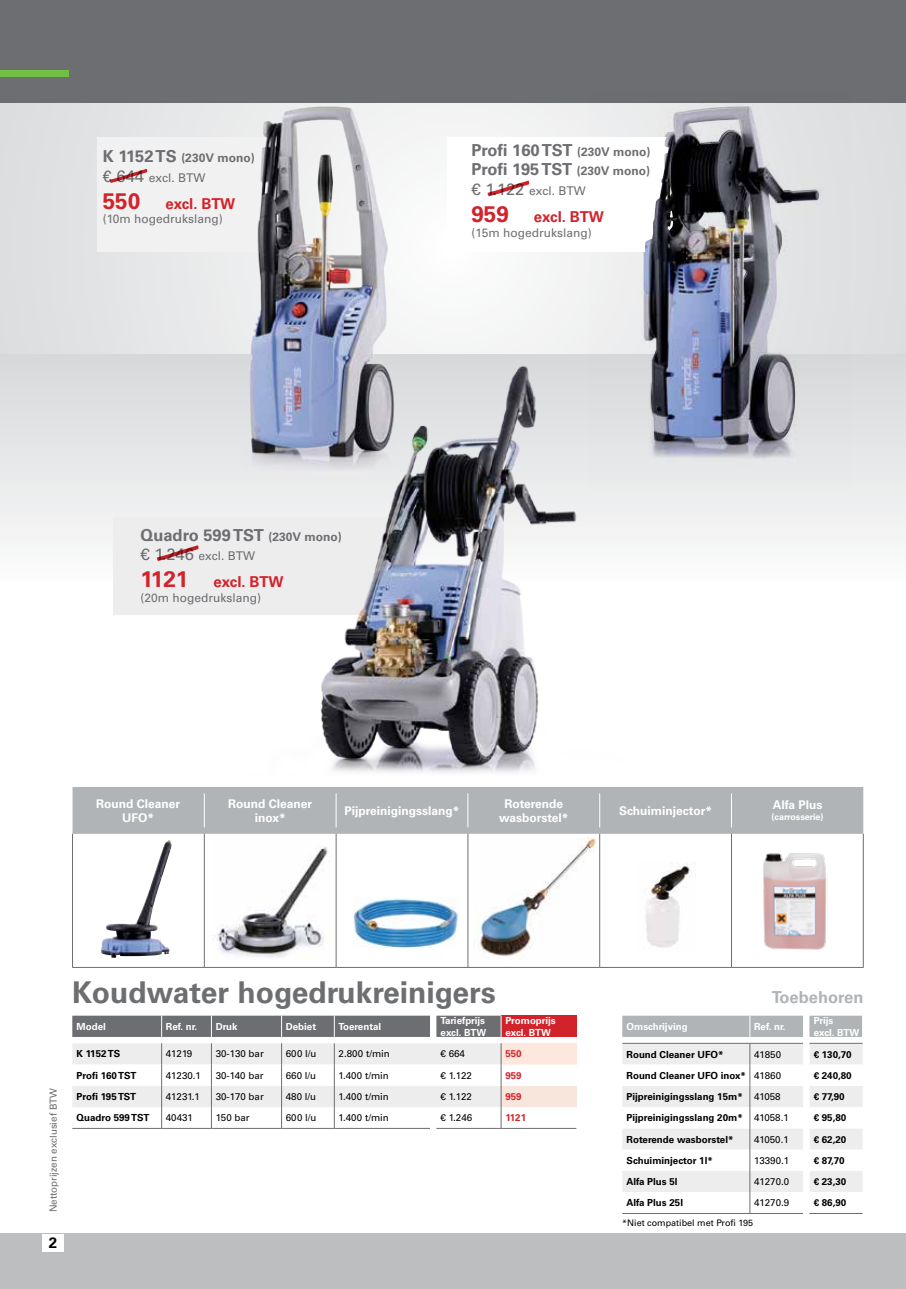
<style>
.page{position:relative;width:906px;height:1289px;background:#fff}
.page>*{position:absolute;margin:0;border:0;box-sizing:border-box;transform-origin:0 0}
.t1{font:700 30px "Univers LT Std";color:#6d6e71}
.t2{font:700 16.5px/19.8px "Univers LT Std";color:#6d6e71}
.t3{font:700 16.5px "Univers LT Std";color:#b1b4b6}
.t4{font:700 15px "Univers LT Std";color:#d2232a}
.t5{font:700 15px "Univers LT Std";color:#000}
.t6{font:700 12px/14.4px "Univers LT Std";color:#fff;text-align:center}
.t7{font:12px "Univers LT Std";color:#6d6e71}
.t8{font:700 12px/19.8px "Univers LT Std";color:#6d6e71}
.t9{font:700 9.75px "Univers LT Std";color:#000}
.t10{font:9.75px "Univers LT Std";color:#000}
.t11{font:700 9.75px/11.7px "Univers LT Std";color:#fff}
.t12{font:9.75px "Univers LT Std";color:#6d6e71}
.t13{font:700 9.75px "Univers LT Std";color:#d2232a}
.t14{font:9px "Univers LT Std";color:#000}
.t15{font:700 9px "Univers LT Std";color:#fff}
.s1{font-size:16.5px}
.s2{font-weight:400;font-size:16.5px}
.s3{font-weight:400}
.s4{font-size:22.5px}
.s5{font-size:12px}
</style>
<div class="page">
<svg style="left:0;top:102px;width:906px;height:253px"></svg>
<div style="left:0;top:355px;width:906px;height:308px;background:linear-gradient(to bottom,#d8d9da,#fff)"></div>
<div style="left:0;top:1233px;width:906px;height:55px;background:#bcbec0"></div>
<div style="left:43px;top:1233px;width:21px;height:18px;background:#fff"></div>
<div style="left:0;top:0;width:906px;height:102px;background:#6d6e71"></div>
<div style="left:0;top:70px;width:68px;height:7px;background:#72bf44"></div>
<div style="left:73px;top:787px;width:790px;height:46px;background:#b1b4b6"></div>
<hr style="left:204px;top:793px;width:1px;height:34px;background:#fff">
<hr style="left:336px;top:793px;width:1px;height:34px;background:#fff">
<hr style="left:467px;top:793px;width:1px;height:34px;background:#fff">
<hr style="left:599px;top:793px;width:1px;height:34px;background:#fff">
<hr style="left:731px;top:793px;width:1px;height:34px;background:#fff">
<hr style="left:72px;top:967px;width:132px;height:1px;background:#6d6e71">
<hr style="left:204px;top:967px;width:132px;height:1px;background:#6d6e71">
<hr style="left:336px;top:967px;width:132px;height:1px;background:#6d6e71">
<hr style="left:468px;top:967px;width:132px;height:1px;background:#6d6e71">
<hr style="left:600px;top:967px;width:131px;height:1px;background:#6d6e71">
<hr style="left:731px;top:967px;width:132px;height:1px;background:#6d6e71">
<hr style="left:72px;top:833px;width:1px;height:134px;background:#6d6e71">
<hr style="left:204px;top:833px;width:1px;height:134px;background:#6d6e71">
<hr style="left:336px;top:833px;width:1px;height:134px;background:#6d6e71">
<hr style="left:467px;top:833px;width:1px;height:134px;background:#6d6e71">
<hr style="left:599px;top:833px;width:1px;height:134px;background:#6d6e71">
<hr style="left:731px;top:833px;width:1px;height:134px;background:#6d6e71">
<hr style="left:863px;top:833px;width:1px;height:134px;background:#6d6e71">
<img style="left:474px;top:837px;width:122px;height:120px">
<img style="left:590px;top:102px;width:259px;height:386px">
<div style="left:97px;top:137px;width:202px;height:115px;background:#f1f1f2"></div>
<div style="left:447px;top:137px;width:240px;height:115px;background:#fff"></div>
<svg style="left:110px;top:169px;width:37px;height:14px"></svg>
<svg style="left:487px;top:181px;width:42px;height:15px"></svg>
<div style="left:501px;top:1015px;width:75px;height:21px;background:#d2232a"></div>
<svg style="left:72px;top:1015px;width:430px;height:21px;background:#747578"></svg>
<hr style="left:436px;top:1128px;width:65px;height:1px;background:#6d6e71">
<hr style="left:501px;top:1128px;width:75px;height:1px;background:#6d6e71">
<svg style="left:72px;top:1043px;width:504px;height:85px"></svg>
<hr style="left:72px;top:1128px;width:90px;height:1px;background:#6d6e71">
<hr style="left:162px;top:1128px;width:49px;height:1px;background:#6d6e71">
<hr style="left:211px;top:1128px;width:70px;height:1px;background:#6d6e71">
<hr style="left:281px;top:1128px;width:53px;height:1px;background:#6d6e71">
<hr style="left:334px;top:1128px;width:96px;height:1px;background:#6d6e71">
<svg style="left:622px;top:1015px;width:241px;height:21px;background:#b6b8ba"></svg>
<svg style="left:622px;top:1044px;width:240px;height:169px"></svg>
<hr style="left:622px;top:1213px;width:128px;height:1px;background:#6d6e71">
<hr style="left:750px;top:1213px;width:53px;height:1px;background:#6d6e71">
<hr style="left:622px;top:1043px;width:128px;height:1px;background:#6d6e71">
<hr style="left:750px;top:1043px;width:53px;height:1px;background:#6d6e71">
<hr style="left:809px;top:1043px;width:53px;height:1px;background:#6d6e71">
<hr style="left:809px;top:1213px;width:53px;height:1px;background:#6d6e71">
<img style="left:646px;top:862px;width:46px;height:86px">
<img style="left:353px;top:897px;width:106px;height:51px">
<img style="left:101px;top:840px;width:71px;height:117px">
<img style="left:645px;top:108px;width:103px;height:336px">
<div style="left:114px;top:517px;width:285px;height:97px;background:#ededee"></div>
<svg style="left:157px;top:545px;width:42px;height:16px"></svg>
<img style="left:223px;top:102px;width:214px;height:388px">
<img style="left:763px;top:853px;width:63px;height:97px">
<img style="left:248px;top:320px;width:410px;height:491px">
<img style="left:212px;top:846px;width:116px;height:112px">
<p class="t8" style="left:103px;top:148px;width:153px"><span class="s1">K 1152 TS</span> (230V mono) <span class="s2">€ 644</span> <span class="s3">excl. BTW</span></p>
<h3 class="t4" style="left:103px;top:195px;width:134px"><span class="s4">550</span> excl. BTW</h3>
<p class="t7" style="left:103px;top:212px;width:122px">(10m hogedrukslang)</p>
<h2 class="t2" style="left:471px;top:140px;width:181px">Profi 160 TST <span class="s5">(230V mono)<br></span>Profi 195 TST <span class="s5">(230V mono)</span></h2>
<p class="t7" style="left:471px;top:184px;width:116px"><span class="s1">€ 1.122</span> excl. BTW</p>
<h3 class="t4" style="left:471px;top:208px;width:134px"><span class="s4">959</span> excl. BTW</h3>
<p class="t7" style="left:471px;top:225px;width:122px">(15m hogedrukslang)</p>
<h2 class="t2" style="left:140px;top:525px;width:203px">Quadro 599 TST <span class="s5">(230V mono)</span></h2>
<p class="t7" style="left:140px;top:549px;width:116px"><span class="s1">€ 1.246</span> excl. BTW</p>
<h3 class="t4" style="left:140px;top:573px;width:144px"><span class="s4">1121</span> excl. BTW</h3>
<p class="t7" style="left:140px;top:590px;width:122px">(20m hogedrukslang)</p>
<p class="t6" style="left:96px;top:796px;width:86px">Round Cleaner<br>UFO*</p>
<p class="t6" style="left:228px;top:796px;width:86px">Round Cleaner inox*</p>
<p class="t6" style="left:344px;top:803px;width:116px">Pijpreinigingsslang*</p>
<p class="t6" style="left:499px;top:796px;width:71px">Roterende wasborstel*</p>
<p class="t6" style="left:619px;top:803px;width:94px">Schuiminjector*</p>
<p class="t6" style="left:773px;top:798px;width:51px">Alfa Plus</p>
<p class="t15" style="left:771px;top:811px;width:54px">(carrosserie)</p>
<p class="t12" style="left:47px;top:1212px;width:126px;rotate:-90deg">Nettoprijzen exclusief BTW</p>
<h3 class="t5" style="left:49px;top:1233px;width:10px">2</h3>
<h1 class="t1" style="left:72px;top:974px;width:425px">Koudwater hogedrukreinigers</h1>
<h2 class="t3" style="left:772px;top:987px;width:93px">Toebehoren</h2>
<p class="t11" style="left:77px;top:1020px;width:31px">Model</p>
<p class="t11" style="left:166px;top:1020px;width:33px">Ref. nr.</p>
<p class="t11" style="left:216px;top:1020px;width:23px">Druk</p>
<p class="t11" style="left:286px;top:1020px;width:32px">Debiet</p>
<p class="t11" style="left:338px;top:1020px;width:44px">Toerental</p>
<p class="t11" style="left:441px;top:1014px;width:47px">Tariefprijs excl. BTW</p>
<p class="t11" style="left:505px;top:1014px;width:52px">Promoprijs excl. BTW</p>
<p class="t9" style="left:77px;top:1048px;width:45px">K 1152 TS</p>
<p class="t10" style="left:166px;top:1048px;width:28px">41219</p>
<p class="t10" style="left:216px;top:1048px;width:50px">30-130 bar</p>
<p class="t10" style="left:286px;top:1048px;width:32px">600 l/u</p>
<p class="t10" style="left:338px;top:1048px;width:53px">2.800 t/min</p>
<p class="t10" style="left:441px;top:1048px;width:26px">€ 664</p>
<p class="t13" style="left:505px;top:1048px;width:18px">550</p>
<p class="t9" style="left:77px;top:1069px;width:61px">Profi 160 TST</p>
<p class="t10" style="left:166px;top:1069px;width:37px">41230.1</p>
<p class="t10" style="left:216px;top:1069px;width:49px">30-140 bar</p>
<p class="t10" style="left:286px;top:1069px;width:32px">660 l/u</p>
<p class="t10" style="left:338px;top:1069px;width:52px">1.400 t/min</p>
<p class="t10" style="left:441px;top:1069px;width:33px">€ 1.122</p>
<p class="t13" style="left:505px;top:1069px;width:18px">959</p>
<p class="t9" style="left:77px;top:1090px;width:61px">Profi 195 TST</p>
<p class="t10" style="left:166px;top:1090px;width:36px">41231.1</p>
<p class="t10" style="left:216px;top:1090px;width:50px">30-170 bar</p>
<p class="t10" style="left:286px;top:1090px;width:32px">480 l/u</p>
<p class="t10" style="left:338px;top:1090px;width:52px">1.400 t/min</p>
<p class="t10" style="left:441px;top:1090px;width:33px">€ 1.122</p>
<p class="t13" style="left:505px;top:1090px;width:18px">959</p>
<p class="t9" style="left:77px;top:1112px;width:74px">Quadro 599 TST</p>
<p class="t10" style="left:166px;top:1111px;width:29px">40431</p>
<p class="t10" style="left:216px;top:1111px;width:35px">150 bar</p>
<p class="t10" style="left:286px;top:1111px;width:32px">600 l/u</p>
<p class="t10" style="left:338px;top:1111px;width:52px">1.400 t/min</p>
<p class="t10" style="left:441px;top:1111px;width:33px">€ 1.246</p>
<p class="t13" style="left:505px;top:1112px;width:22px">1121</p>
<p class="t11" style="left:626px;top:1020px;width:63px">Omschrijving</p>
<p class="t11" style="left:754px;top:1020px;width:33px">Ref. nr.</p>
<p class="t11" style="left:813px;top:1014px;width:47px">Prijs<br>excl. BTW</p>
<p class="t9" style="left:626px;top:1048px;width:98px">Round Cleaner UFO*</p>
<p class="t10" style="left:754px;top:1048px;width:28px">41850</p>
<p class="t9" style="left:813px;top:1048px;width:39px">€ 130,70</p>
<p class="t9" style="left:626px;top:1069px;width:156px">Round Cleaner UFO inox* <span class="s3">41860</span></p>
<p class="t9" style="left:813px;top:1069px;width:39px">€ 240,80</p>
<p class="t9" style="left:626px;top:1090px;width:156px">Pijpreinigingsslang 15m* <span class="s3">41058</span></p>
<p class="t9" style="left:813px;top:1090px;width:32px">€ 77,90</p>
<p class="t9" style="left:626px;top:1112px;width:164px">Pijpreinigingsslang 20m* <span class="s3">41058.1</span></p>
<p class="t9" style="left:813px;top:1112px;width:34px">€ 95,80</p>
<p class="t9" style="left:626px;top:1133px;width:108px">Roterende wasborstel*</p>
<p class="t10" style="left:754px;top:1133px;width:36px">41050.1</p>
<p class="t9" style="left:813px;top:1133px;width:34px">€ 62,20</p>
<p class="t9" style="left:626px;top:1154px;width:88px">Schuiminjector 1l*</p>
<p class="t10" style="left:754px;top:1154px;width:37px">13390.1</p>
<p class="t9" style="left:813px;top:1154px;width:32px">€ 87,70</p>
<p class="t9" style="left:626px;top:1175px;width:53px">Alfa Plus 5l</p>
<p class="t10" style="left:754px;top:1175px;width:37px">41270.0</p>
<p class="t9" style="left:813px;top:1175px;width:34px">€ 23,30</p>
<p class="t9" style="left:626px;top:1197px;width:58px">Alfa Plus 25l</p>
<p class="t10" style="left:754px;top:1196px;width:37px">41270.9</p>
<p class="t9" style="left:813px;top:1197px;width:34px">€ 86,90</p>
<p class="t14" style="left:622px;top:1216px;width:132px">*Niet compatibel met Profi 195</p>
</div>
